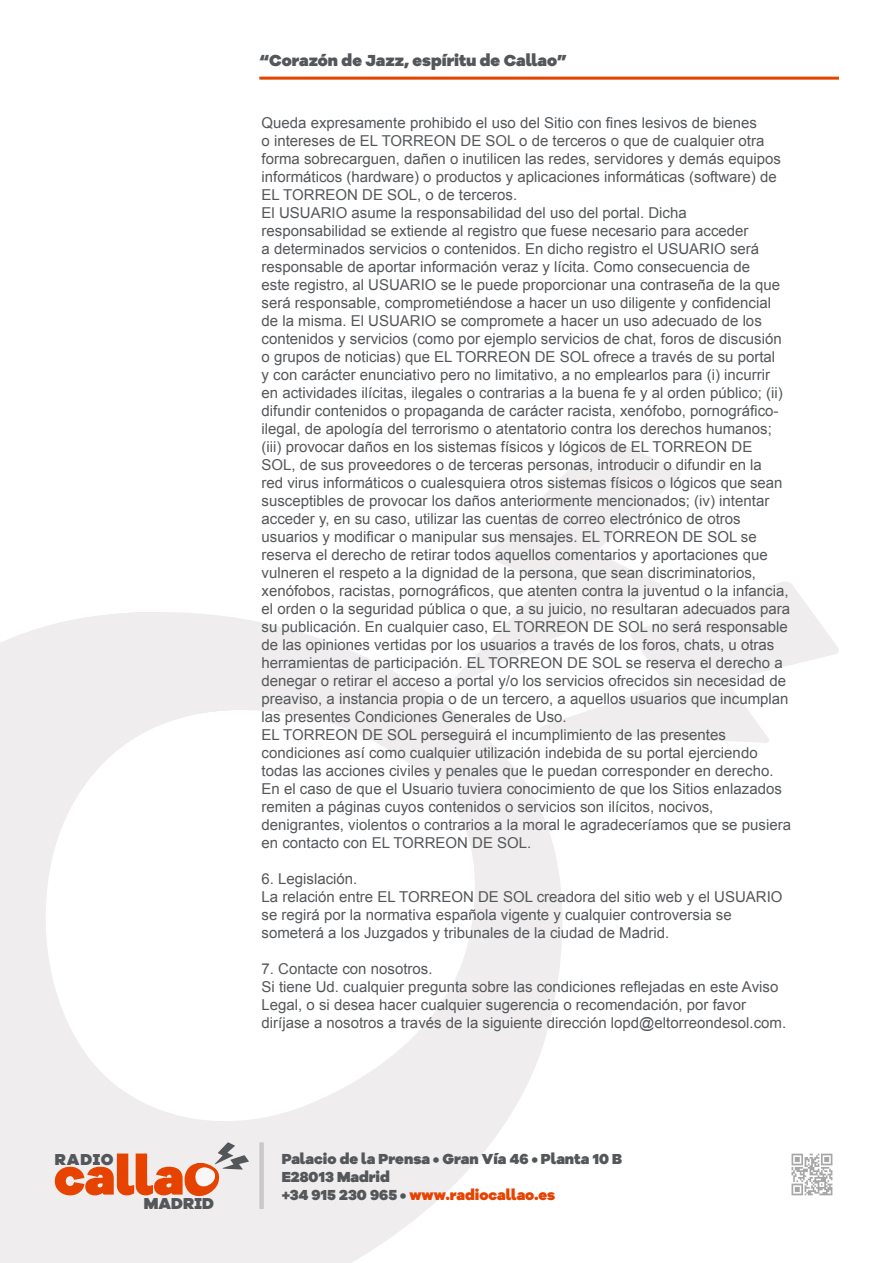
<style>
.page{position:relative;width:893px;height:1263px;background:#fff}
.page>*{position:absolute;margin:0;border:0;box-sizing:border-box;transform-origin:0 0}
.t1{font:53.25px "Bolgart Display";letter-spacing:-.005em;color:#e74300}
.t2{font:16.5px "Bolgart Display";color:#54575a}
.t3{font:16.35px "Bolgart Display";letter-spacing:.01em;color:#54575a}
.t4{font:15px/18px "Arial";color:#54575a}
.t5{font:15px "Bolgart Display";color:#54575a}
.t6{font:15px "Bolgart Display";color:#e74300}
.s1{color:#54575a}
</style>
<div class="page">
<svg style="left:0;top:612px;width:562px;height:651px;fill:#efedee"></svg>
<svg style="left:26px;top:694px;width:455px;height:435px"></svg>
<svg style="left:449px;top:436px;width:232px;height:251px"></svg>
<svg style="left:536px;top:581px;width:303px;height:162px;fill:#efedee"></svg>
<svg style="left:183px;top:1142px;width:66px;height:55px;background:#dfc3b8"></svg>
<div style="left:259px;top:1142px;width:5px;height:67px;background:#cac9ca"></div>
<hr style="left:259px;top:77px;width:580px;height:3px;background:#e74300">
<img style="left:791px;top:1153px;width:42px;height:43px">
<p class="t2" style="left:259px;top:50px;width:309px">“Corazón de Jazz, espíritu de Callao”</p>
<p class="t4" style="left:262px;top:114px;width:521px">Queda expresamente prohibido el uso del Sitio con fines lesivos de bienes<br>o intereses de EL TORREON DE SOL o de terceros o que de cualquier otra forma sobrecarguen, dañen o inutilicen las redes, servidores y demás equipos informáticos (hardware) o productos y aplicaciones informáticas (software) de EL TORREON DE SOL, o de terceros.</p>
<p class="t4" style="left:262px;top:204px;width:530px">El USUARIO asume la responsabilidad del uso del portal. Dicha responsabilidad se extiende al registro que fuese necesario para acceder<br>a determinados servicios o contenidos. En dicho registro el USUARIO será responsable de aportar información veraz y lícita. Como consecuencia de<br>este registro, al USUARIO se le puede proporcionar una contraseña de la que será responsable, comprometiéndose a hacer un uso diligente y confidencial de la misma. El USUARIO se compromete a hacer un uso adecuado de los contenidos y servicios (como por ejemplo servicios de chat, foros de discusión o grupos de noticias) que EL TORREON DE SOL ofrece a través de su portal<br>y con carácter enunciativo pero no limitativo, a no emplearlos para (i) incurrir en actividades ilícitas, ilegales o contrarias a la buena fe y al orden público; (ii) difundir contenidos o propaganda de carácter racista, xenófobo, pornográfico&shy;ilegal, de apología del terrorismo o atentatorio contra los derechos humanos; (iii) provocar daños en los sistemas físicos y lógicos de EL TORREON DE SOL, de sus proveedores o de terceras personas, introducir o difundir en la<br>red virus informáticos o cualesquiera otros sistemas físicos o lógicos que sean susceptibles de provocar los daños anteriormente mencionados; (iv) intentar acceder y, en su caso, utilizar las cuentas de correo electrónico de otros usuarios y modificar o manipular sus mensajes. EL TORREON DE SOL se reserva el derecho de retirar todos aquellos comentarios y aportaciones que vulneren el respeto a la dignidad de la persona, que sean discriminatorios, xenófobos, racistas, pornográficos, que atenten contra la juventud o la infancia, el orden o la seguridad pública o que, a su juicio, no resultaran adecuados para su publicación. En cualquier caso, EL TORREON DE SOL no será responsable de las opiniones vertidas por los usuarios a través de los foros, chats, u otras herramientas de participación. EL TORREON DE SOL se reserva el derecho a denegar o retirar el acceso a portal y/o los servicios ofrecidos sin necesidad de preaviso, a instancia propia o de un tercero, a aquellos usuarios que incumplan las presentes Condiciones Generales de Uso.</p>
<p class="t4" style="left:262px;top:726px;width:513px">EL TORREON DE SOL perseguirá el incumplimiento de las presentes condiciones así como cualquier utilización indebida de su portal ejerciendo todas las acciones civiles y penales que le puedan corresponder en derecho.</p>
<p class="t4" style="left:262px;top:780px;width:531px">En el caso de que el Usuario tuviera conocimiento de que los Sitios enlazados remiten a páginas cuyos contenidos o servicios son ilícitos, nocivos, denigrantes, violentos o contrarios a la moral le agradeceríamos que se pusiera en contacto con EL TORREON DE SOL.</p>
<p class="t4" style="left:262px;top:870px;width:97px">6. Legislación.</p>
<p class="t4" style="left:262px;top:888px;width:523px">La relación entre EL TORREON DE SOL creadora del sitio web y el USUARIO se regirá por la normativa española vigente y cualquier controversia se someterá a los Juzgados y tribunales de la ciudad de Madrid.</p>
<p class="t4" style="left:262px;top:960px;width:172px">7. Contacte con nosotros.</p>
<p class="t4" style="left:262px;top:978px;width:526px">Si tiene Ud. cualquier pregunta sobre las condiciones reflejadas en este Aviso<br>Legal, o si desea hacer cualquier sugerencia o recomendación, por favor diríjase a nosotros a través de la siguiente dirección lopd@eltorreondesol.com.</p>
<p class="t1" style="left:54px;top:1141px;width:164px">callao</p>
<p class="t3" style="left:55px;top:1149px;width:60px">RADIO</p>
<p class="t3" style="left:144px;top:1193px;width:72px">MADRID</p>
<p class="t5" style="left:282px;top:1149px;width:342px">Palacio de la Prensa • Gran Vía 46 • Planta 10 B</p>
<p class="t5" style="left:282px;top:1167px;width:110px">E28013 Madrid</p>
<p class="t6" style="left:282px;top:1185px;width:275px"><span class="s1">+34 915 230 965 •</span> www.radiocallao.es</p>
</div>
